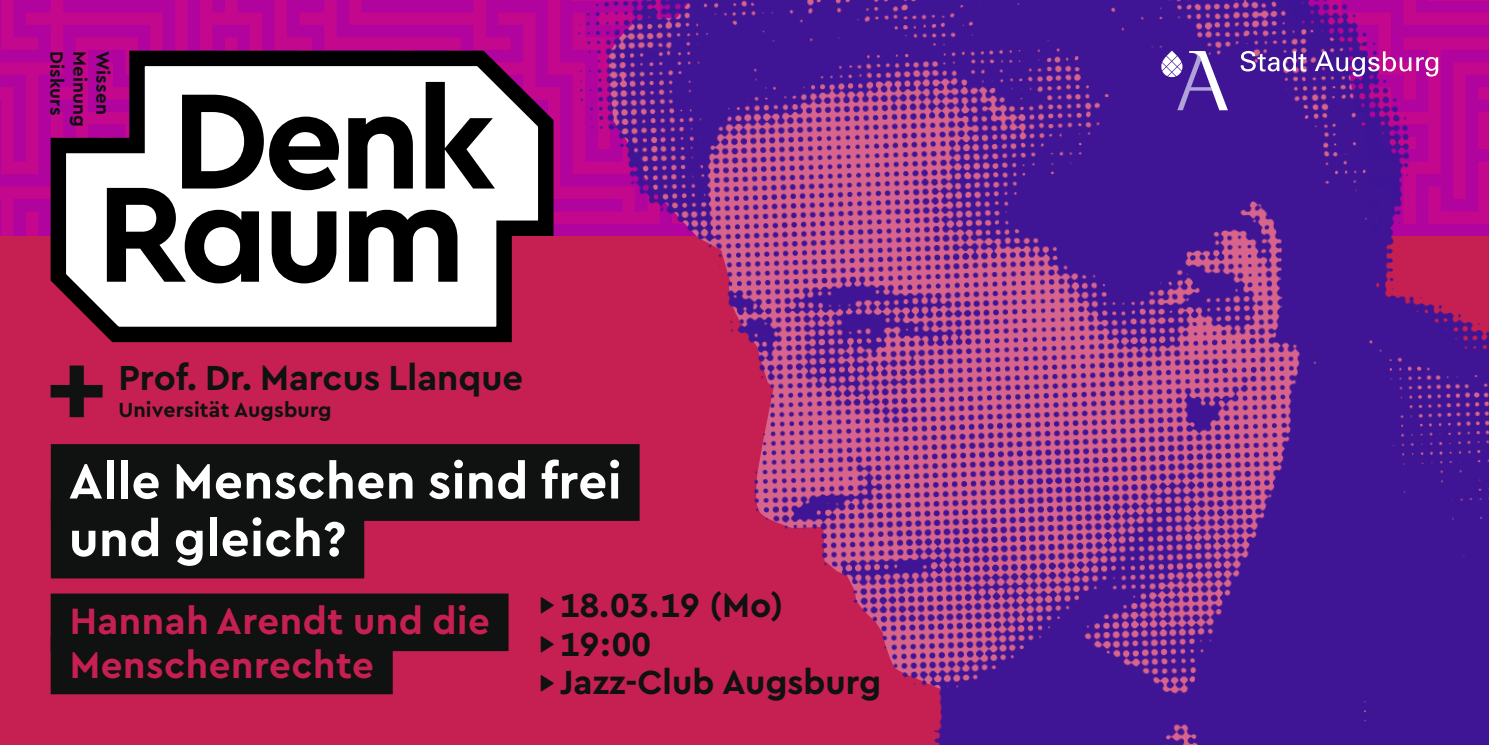
<style>
.page{position:relative;width:1489px;height:745px;background:#fff}
.page>*{position:absolute;margin:0;border:0;box-sizing:border-box;transform-origin:0 0}
.t1{font:700 51px/57.5px "Cera PRO";letter-spacing:.01em;color:#fff}
.t2{font:700 38.25px/43px "Cera PRO";letter-spacing:.015em;color:#c52051}
.t3{font:700 36.25px "Cera PRO";color:#101111}
.t4{font:700 35px/38.5px "Cera PRO";color:#101111}
.t5{font:700 21.25px "Cera PRO";letter-spacing:.01em;color:#101111}
.t6{font:700 18.75px "Cera PRO";letter-spacing:.01em;color:#101111}
</style>
<div class="page">
<div style="left:0;top:236px;width:1488px;height:508px;background:#c52051"></div>
<svg style="left:68px;top:43px;width:493px;height:300px"></svg>
<svg style="left:0;top:0;width:495px;height:298px"></svg>
<div style="left:51px;top:593px;width:457px;height:57px;background:#101111"></div>
<div style="left:51px;top:636px;width:342px;height:57px;background:#101111"></div>
<svg style="left:51px;top:365px;width:51px;height:52px"></svg>
<img style="left:576px;top:0;width:912px;height:744px">
<svg style="left:1240px;top:0;width:248px;height:323px"></svg>
<img style="left:1177px;top:53px;width:12px;height:57px">
<svg style="left:1189px;top:51px;width:38px;height:59px"></svg>
<svg style="left:1160px;top:51px;width:22px;height:26px"></svg>
<div style="left:51px;top:444px;width:588px;height:76px;background:#101111"></div>
<div style="left:51px;top:501px;width:313px;height:77px;background:#101111"></div>
<p class="t6" style="left:69px;top:51px;width:66px;rotate:90deg">Diskurs</p>
<p class="t6" style="left:92px;top:51px;width:78px;rotate:90deg">Meinung</p>
<p class="t6" style="left:115px;top:51px;width:65px;rotate:90deg">Wissen</p>
<p class="t3" style="left:118px;top:353px;width:406px">Prof. Dr. Marcus Llanque</p>
<p class="t5" style="left:118px;top:395px;width:215px">Universität Augsburg</p>
<h1 class="t1" style="left:69px;top:450px;width:554px">Alle Menschen sind frei und gleich?</h1>
<p class="t4" style="left:538px;top:584px;width:344px">▸ 18. 03. 19 (Mo)<br>▸ 19 : 00<br>▸ Jazz-Club Augsburg</p>
<p class="t2" style="left:70px;top:598px;width:421px">Hannah Arendt und die<br>Menschenrechte</p>
</div>
